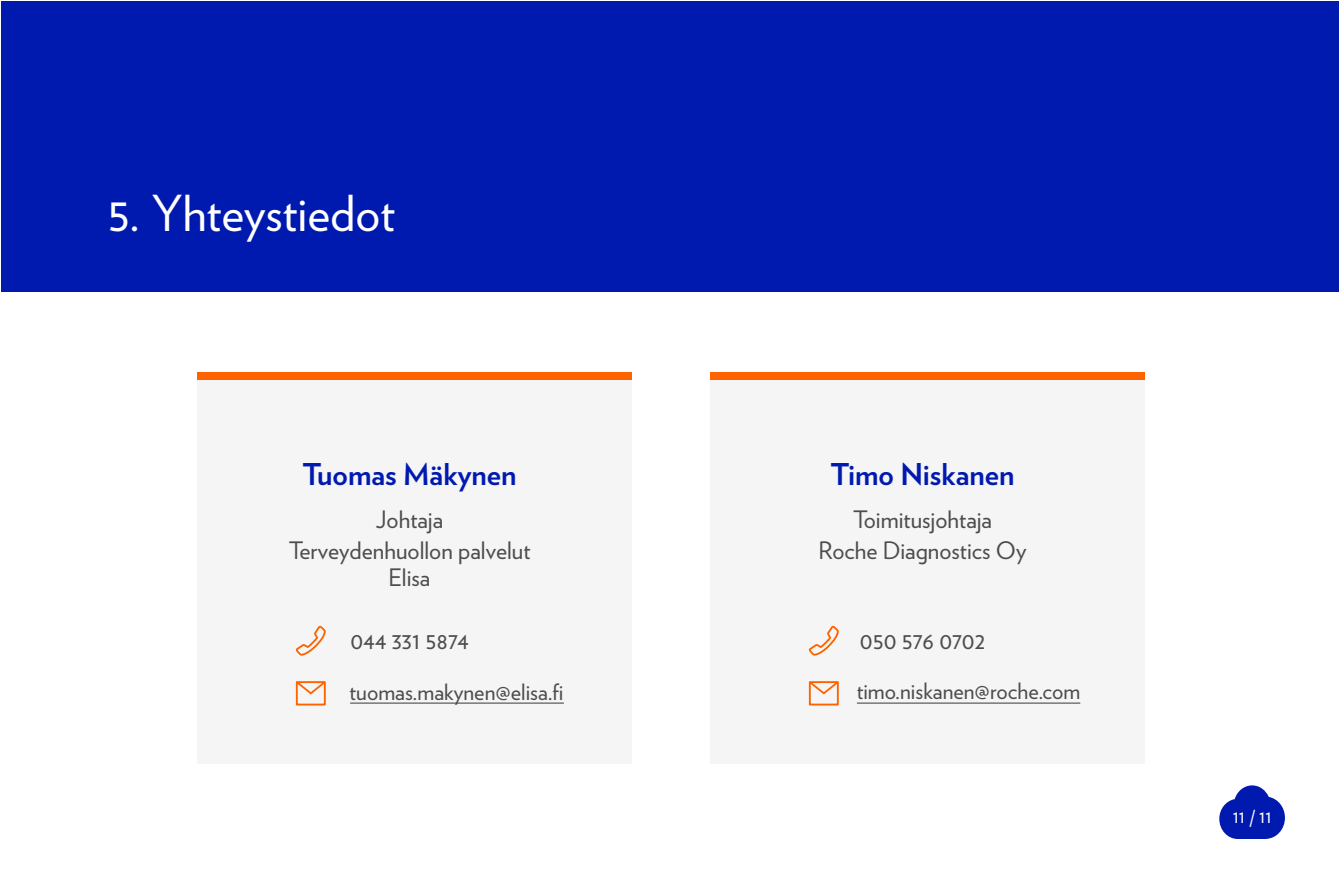
<style>
.page{position:relative;width:1339px;height:893px;background:#fff}
.page>*{position:absolute;margin:0;border:0;box-sizing:border-box;transform-origin:0 0}
.t1{font:49.5px "Verlag";color:#fff}
.t2{font:700 30px "Verlag";color:#001ab0}
.t3{font:24px "Verlag";color:#4d4d4d}
.t4{font:22.5px "Verlag";color:#4d4d4d}
.t5{font:18px "Verlag";color:#fff}
</style>
<div class="page">
<div style="left:1px;top:1px;width:1336px;height:290px;background:#001ab0"></div>
<svg style="left:1219px;top:785px;width:65px;height:54px"></svg>
<div style="left:710px;top:373px;width:434px;height:390px;background:#f5f5f5"></div>
<div style="left:197px;top:373px;width:434px;height:390px;background:#f5f5f5"></div>
<hr style="left:856px;top:702px;width:224px;height:2px;background:#4d4d4d">
<hr style="left:350px;top:702px;width:214px;height:2px;background:#4d4d4d">
<svg style="left:808px;top:625px;width:30px;height:31px"></svg>
<svg style="left:296px;top:625px;width:30px;height:31px"></svg>
<svg style="left:808px;top:681px;width:30px;height:24px"></svg>
<svg style="left:296px;top:681px;width:30px;height:24px"></svg>
<div style="left:710px;top:373px;width:434px;height:7px;background:#ff6300"></div>
<div style="left:197px;top:373px;width:434px;height:7px;background:#ff6300"></div>
<h1 class="t1" style="left:108px;top:176px;width:289px">5. Yhteystiedot</h1>
<p class="t2" style="left:302px;top:451px;width:215px">Tuomas Mäkynen</p>
<p class="t2" style="left:830px;top:451px;width:185px">Timo Niskanen</p>
<p class="t3" style="left:376px;top:502px;width:69px">Johtaja</p>
<p class="t3" style="left:852px;top:502px;width:140px">Toimitusjohtaja</p>
<p class="t3" style="left:288px;top:533px;width:243px">Terveydenhuollon palvelut</p>
<p class="t3" style="left:818px;top:533px;width:209px">Roche Diagnostics Oy</p>
<p class="t3" style="left:388px;top:560px;width:43px">Elisa</p>
<p class="t3" style="left:350px;top:622px;width:120px">044 331 5874</p>
<p class="t3" style="left:859px;top:622px;width:127px">050 576 0702</p>
<p class="t4" style="left:349px;top:675px;width:215px">tuomas.makynen@elisa.fi</p>
<p class="t4" style="left:856px;top:674px;width:225px">timo.niskanen@roche.com</p>
<p class="t5" style="left:1232px;top:803px;width:40px">11 / 11</p>
</div>
